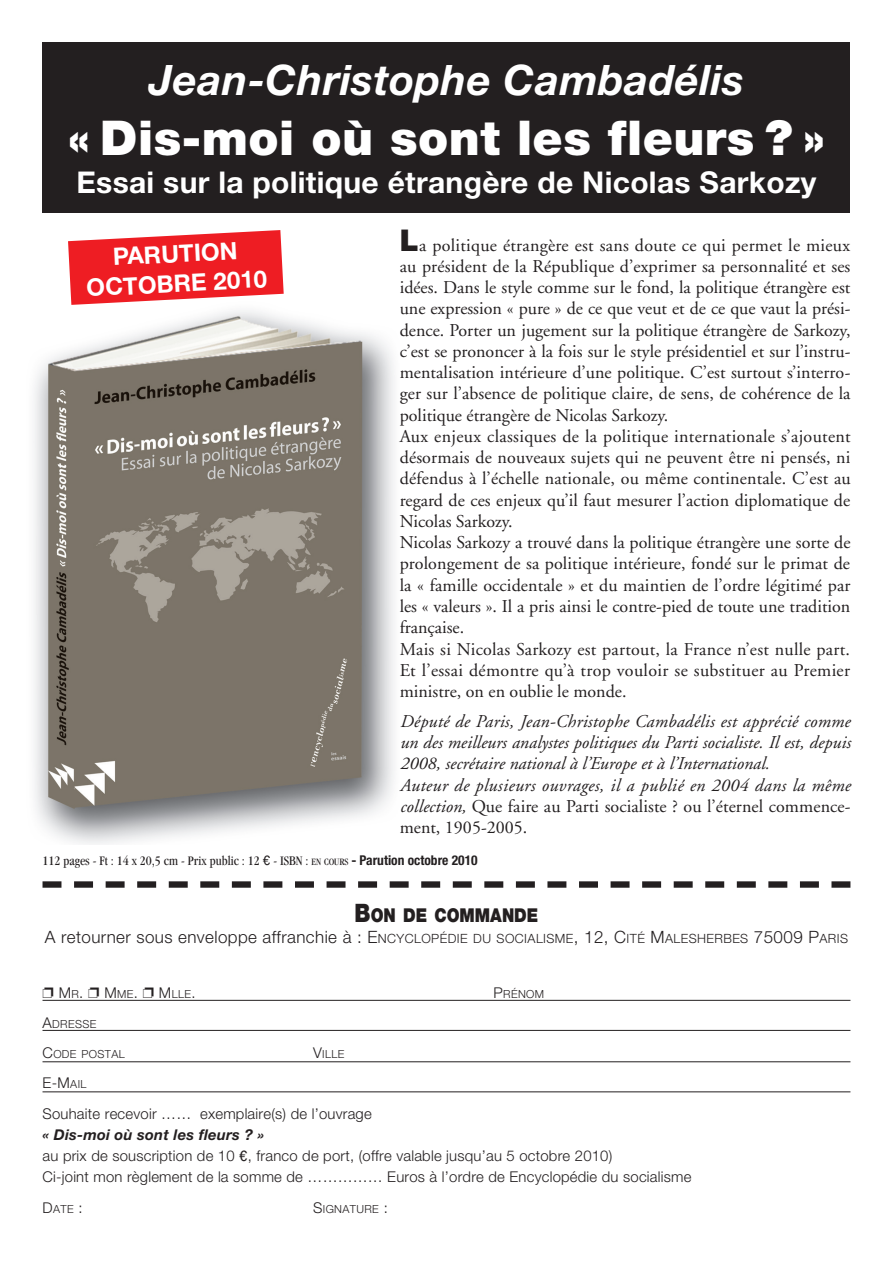
<style>
.page{position:relative;width:893px;height:1263px;background:#fff}
.page>*{position:absolute;margin:0;border:0;box-sizing:border-box;transform-origin:0 0}
.t1{font:900 48px "Helvetica Neue";letter-spacing:.01em;color:#fff}
.t2{font:italic 700 42px "Helvetica Neue";letter-spacing:.01em;color:#fff}
.t3{font:700 30px "Helvetica Neue";letter-spacing:.01em;color:#fff}
.t4{font:700 24px/29.7px "Helvetica Neue";color:#fff;text-align:center}
.t5{font:900 19.05px "Helvetica Neue";color:#231f20;scale:.85 1}
.t6{font:18px/21.3px "Adobe Garamond";letter-spacing:.005em;color:#231f20}
.t7{font:italic 18px/21.3px "Adobe Garamond";color:#231f20}
.t8{font:300 16.95px "Helvetica Neue";letter-spacing:.025em;color:#231f20}
.t9{font:300 14.85px/21px "Helvetica Neue";letter-spacing:.015em;color:#231f20}
.t10{font:condensed 13.5px "Garamond";color:#231f20}
.t11{font:300 11.1px "Helvetica Neue";letter-spacing:.035em;color:#231f20}
.s1{font-family:"Helvetica Neue";font-weight:900;font-size:30px}
.s2{font-style:normal}
.s3{font-family:"Euro Font";font-stretch:normal}
.s4{font-size:10.2px}
.s5{font-family:"Helvetica Neue";font-weight:700}
.s6{font-size:25.5px}
.s7{font-size:12.75px}
.s8{font-size:11.1px}
.s9{font-size:14.85px}
.s10{font-weight:700;font-style:italic}
.s11{font-family:"Euro Font";font-weight:400}
</style>
<div class="page">
<img style="left:34px;top:310px;width:360px;height:534px">
<svg style="left:43px;top:881px;width:807px;height:7px"></svg>
<div style="left:43px;top:43px;width:807px;height:170px;background:#231f20"></div>
<hr style="left:43px;top:1000px;width:807px;height:1px;background:#231f20">
<hr style="left:43px;top:1030px;width:807px;height:1px;background:#231f20">
<hr style="left:43px;top:1061px;width:807px;height:1px;background:#231f20">
<hr style="left:43px;top:1091px;width:807px;height:1px;background:#231f20">
<svg style="left:68px;top:230px;width:216px;height:75px;background:#f04146"></svg>
<h2 class="t2" style="left:149px;top:54px;width:596px">Jean-Christophe Cambadélis</h2>
<h1 class="t1" style="left:68px;top:109px;width:758px">« Dis-moi où sont les fleurs ? »</h1>
<h3 class="t3" style="left:77px;top:164px;width:741px">Essai sur la politique étrangère de Nicolas Sarkozy</h3>
<h3 class="t4" style="left:84px;top:243px;width:182px;rotate:-3deg">PARUTION<br>OCTOBRE 2010</h3>
<p class="t6" style="left:400px;top:235px;width:453px"><span class="s1">L</span>a politique étrangère est sans doute ce qui permet le mieux au président de la République d’exprimer sa personnalité et ses idées. Dans le style comme sur le fond, la politique étrangère est une expression « pure » de ce que veut et de ce que vaut la prési&shy;dence. Porter un jugement sur la politique étrangère de Sarkozy, c’est se prononcer à la fois sur le style présidentiel et sur l’instru&shy;mentalisation intérieure d’une politique. C’est surtout s’interro&shy;ger sur l’absence de politique claire, de sens, de cohérence de la politique étrangère de Nicolas Sarkozy.<br>Aux enjeux classiques de la politique internationale s’ajoutent désormais de nouveaux sujets qui ne peuvent être ni pensés, ni défendus à l’échelle nationale, ou même continentale. C’est au regard de ces enjeux qu’il faut mesurer l’action diplomatique de Nicolas Sarkozy.<br>Nicolas Sarkozy a trouvé dans la politique étrangère une sorte de prolongement de sa politique intérieure, fondé sur le primat de la « famille occidentale » et du maintien de l’ordre légitimé par les « valeurs ». Il a pris ainsi le contre-pied de toute une tradition française.<br>Mais si Nicolas Sarkozy est partout, la France n’est nulle part.<br>Et l’essai démontre qu’à trop vouloir se substituer au Premier ministre, on en oublie le monde.</p>
<p class="t7" style="left:400px;top:711px;width:452px">Député de Paris, Jean-Christophe Cambadélis est apprécié comme un des meilleurs analystes politiques du Parti socialiste. Il est, depuis 2008, secrétaire national à l’Europe et à l’International.<br>Auteur de plusieurs ouvrages, il a publié en 2004 dans la même collection, <span class="s2">Que faire au Parti socialiste ? ou l’éternel commence&shy;ment, 1905-2005.</span></p>
<p class="t10" style="left:43px;top:853px;width:437px">112 pages - Ft : 14 x 20,5 cm - Prix public : 12 <span class="s3">e</span> - ISBN : <span class="s4">EN COURS</span> <span class="s5">- Parution octobre 2010</span></p>
<p class="t5" style="left:355px;top:903px;width:218px"><span class="s6">B</span>ON DE COMMANDE</p>
<p class="t8" style="left:45px;top:926px;width:805px">A retourner sous enveloppe affranchie à : E<span class="s7">NCYCLOPÉDIE DU SOCIALISME</span>, 12, C<span class="s7">ITÉ</span> M<span class="s7">ALESHERBES</span> 75009 P<span class="s7">ARIS</span></p>
<p class="t9" style="left:43px;top:982px;width:154px">❐ M<span class="s8">R</span>. ❐ M<span class="s8">ME</span>. ❐ M<span class="s8">LLE</span>.</p>
<p class="t11" style="left:493px;top:987px;width:52px"><span class="s9">P</span>RÉNOM</p>
<p class="t11" style="left:43px;top:1017px;width:55px"><span class="s9">A</span>DRESSE</p>
<p class="t11" style="left:43px;top:1047px;width:84px"><span class="s9">C</span>ODE POSTAL</p>
<p class="t11" style="left:313px;top:1047px;width:33px"><span class="s9">V</span>ILLE</p>
<p class="t9" style="left:43px;top:1067px;width:331px;line-height:30.8px">E-M<span class="s8">AIL<br></span>Souhaite recevoir …… exemplaire(s) de l’ouvrage</p>
<p class="t9" style="left:43px;top:1124px;width:650px"><span class="s10">« Dis-moi où sont les fleurs ? »<br></span>au prix de souscription de 10 <span class="s11">e</span>, franco de port, (offre valable jusqu’au 5 octobre 2010)<br>Ci-joint mon règlement de la somme de …………… Euros à l’ordre de Encyclopédie du socialisme</p>
<p class="t11" style="left:43px;top:1202px;width:42px"><span class="s9">D</span>ATE <span class="s9">:</span></p>
<p class="t11" style="left:313px;top:1202px;width:76px"><span class="s9">S</span>IGNATURE <span class="s9">:</span></p>
</div>
